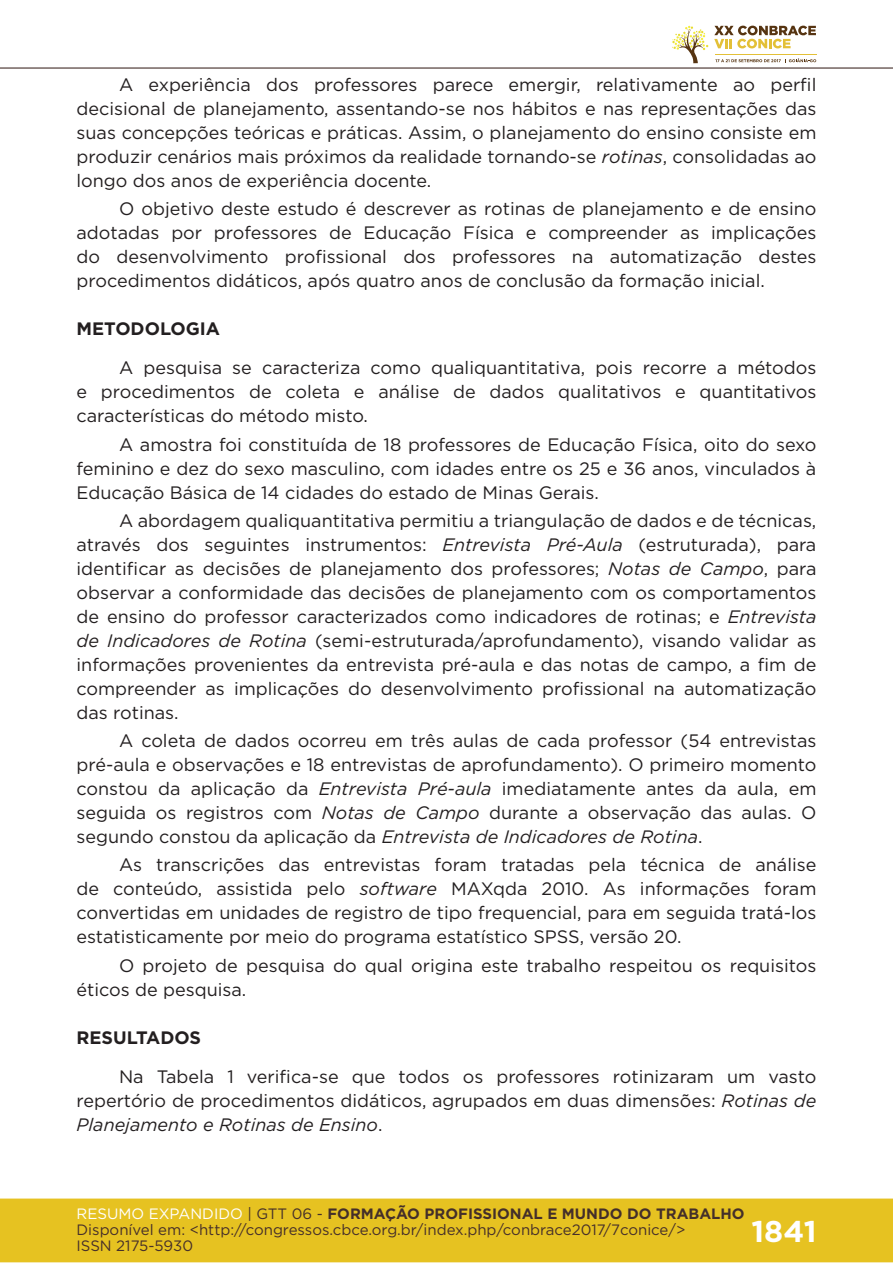
<style>
.page{position:relative;width:893px;height:1263px;background:#fff}
.page>*{position:absolute;margin:0;border:0;box-sizing:border-box;transform-origin:0 0}
.t1{font:700 30px "Gotham";color:#fff}
.t2{font:18px/24px "Gotham";color:#231f20;text-align:justify}
.t3{font:700 18px "Gotham";color:#231f20}
.t4{font:15px/16px "Gotham";color:#462f2a}
.s1{font-style:italic}
.s2{color:#fff}
.s3{color:#442f2a}
.s4{font-weight:700;color:#442f2a}
</style>
<div class="page">
<div style="left:0;top:1198px;width:893px;height:64px;background:#e6c221;border:2px solid #e6c221"></div>
<hr style="left:0;top:67px;width:893px;height:2px;background:#442f2a">
<svg style="left:672px;top:26px;width:144px;height:37px"></svg>
<hr style="left:0;top:0;width:1px;height:150px;background:#fff">
<p class="t2" style="left:77px;top:72px;width:741px;text-indent:43px">A experiência dos professores parece emergir, relativamente ao perfil decisional de planejamento, assentando-se nos hábitos e nas representações das suas concepções teóricas e práticas. Assim, o planejamento do ensino consiste em produzir cenários mais próximos da realidade tornando-se <span class="s1">rotinas</span>, consolidadas ao longo dos anos de experiência docente.</p>
<p class="t2" style="left:77px;top:196px;width:741px;text-indent:43px">O objetivo deste estudo é descrever as rotinas de planejamento e de ensino adotadas por professores de Educação Física e compreender as implicações do desenvolvimento profissional dos professores na automatização destes procedimentos didáticos, após quatro anos de conclusão da formação inicial.</p>
<p class="t3" style="left:77px;top:317px;width:145px">METODOLOGIA</p>
<p class="t2" style="left:77px;top:356px;width:741px;text-indent:43px">A pesquisa se caracteriza como qualiquantitativa, pois recorre a métodos e procedimentos de coleta e análise de dados qualitativos e quantitativos características do método misto.</p>
<p class="t2" style="left:77px;top:432px;width:741px;text-indent:43px">A amostra foi constituída de 18 professores de Educação Física, oito do sexo feminino e dez do sexo masculino, com idades entre os 25 e 36 anos, vinculados à Educação Básica de 14 cidades do estado de Minas Gerais.</p>
<p class="t2" style="left:77px;top:508px;width:741px;text-indent:43px">A abordagem qualiquantitativa permitiu a triangulação de dados e de técnicas, através dos seguintes instrumentos: <span class="s1">Entrevista Pré-Aula</span> (estruturada), para identificar as decisões de planejamento dos professores; <span class="s1">Notas de Campo</span>, para observar a conformidade das decisões de planejamento com os comportamentos de ensino do professor caracterizados como indicadores de rotinas; e <span class="s1">Entrevista de Indicadores de Rotina</span> (semi-estruturada/aprofundamento), visando validar as informações provenientes da entrevista pré-aula e das notas de campo, a fim de compreender as implicações do desenvolvimento profissional na automatização das rotinas.</p>
<p class="t2" style="left:77px;top:728px;width:741px;text-indent:43px">A coleta de dados ocorreu em três aulas de cada professor (54 entrevistas pré-aula e observações e 18 entrevistas de aprofundamento). O primeiro momento constou da aplicação da <span class="s1">Entrevista Pré-aula</span> imediatamente antes da aula, em seguida os registros com <span class="s1">Notas de Campo</span> durante a observação das aulas. O segundo constou da aplicação da <span class="s1">Entrevista de Indicadores de Rotina</span>.</p>
<p class="t2" style="left:77px;top:853px;width:741px;text-indent:43px">As transcrições das entrevistas foram tratadas pela técnica de análise de conteúdo, assistida pelo <span class="s1">software</span> MAXqda 2010. As informações foram convertidas em unidades de registro de tipo frequencial, para em seguida tratá-los estatisticamente por meio do programa estatístico SPSS, versão 20.</p>
<p class="t2" style="left:77px;top:953px;width:741px;text-indent:43px">O projeto de pesquisa do qual origina este trabalho respeitou os requisitos éticos de pesquisa.</p>
<p class="t3" style="left:77px;top:1026px;width:126px">RESULTADOS</p>
<p class="t2" style="left:77px;top:1064px;width:741px;text-indent:43px">Na Tabela 1 verifica-se que todos os professores rotinizaram um vasto repertório de procedimentos didáticos, agrupados em duas dimensões: <span class="s1">Rotinas de Planejamento e Rotinas de Ensino</span>.</p>
<p class="t4" style="left:77px;top:1205px;width:670px"><span class="s2">RESUMO EXPANDIDO</span> <span class="s3">| GTT 06 -</span> <span class="s4">FORMAÇÃO PROFISSIONAL E MUNDO DO TRABALHO<br></span>Disponível em: &lt;http://congressos.cbce.org.br/index.php/conbrace2017/7conice/&gt;<br>ISSN 2175-5930</p>
<h1 class="t1" style="left:751px;top:1212px;width:66px">1841</h1>
</div>
